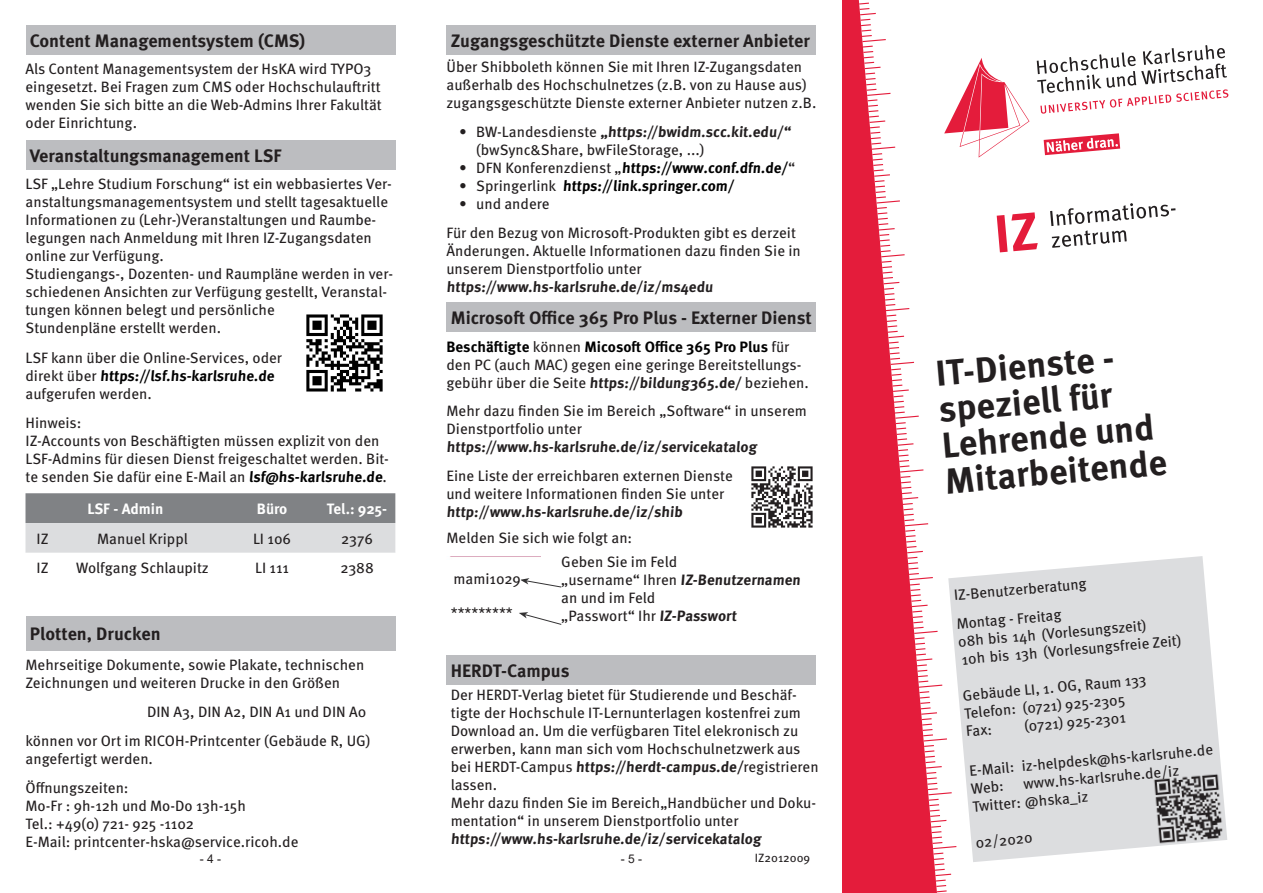
<style>
.page{position:relative;width:1263px;height:893px;background:#fff}
.page>*{position:absolute;margin:0;border:0;box-sizing:border-box;transform-origin:0 0}
.Headline_24_Schwarz{font:700 36px "Meta OT";color:#231f20}
.Headline_12{font:700 18px "Meta OT";color:#231f20}
.Text_10{font:15px/18px "Meta OT";color:#231f20}
.Text_10-2{font:700 15px "Meta OT";letter-spacing:-.005em;color:#231f20}
.t1{font:700 15px "Meta OT";color:#000}
.Headline_10_weiss{font:700 15px "Meta OT";letter-spacing:-.005em;color:#fff}
.t2{font:12px "Meta OT";color:#231f20}
.t3{font:12px "Arial";color:#231f20}
.s1{font-family:"Meta Offc";font-weight:700;color:#000}
.s2{font-weight:700;color:#000}
.s3{font-weight:700}
.s4{font-weight:400;color:#231f20}
</style>
<div class="page">
<div style="left:446px;top:26px;width:370px;height:29px;background:#bcbdc0"></div>
<div style="left:446px;top:655px;width:370px;height:30px;background:#bcbdc0"></div>
<img style="left:450px;top:556px;width:90px;height:1px">
<svg style="left:521px;top:578px;width:41px;height:9px"></svg>
<svg style="left:519px;top:612px;width:43px;height:13px"></svg>
<img style="left:751px;top:466px;width:62px;height:62px">
<div style="left:26px;top:26px;width:369px;height:29px;background:#bcbdc0"></div>
<div style="left:446px;top:302px;width:370px;height:30px;background:#bcbdc0"></div>
<div style="left:26px;top:140px;width:369px;height:30px;background:#bcbdc0"></div>
<svg style="left:26px;top:493px;width:369px;height:60px;background:#aeb0b2"></svg>
<div style="left:26px;top:617px;width:369px;height:34px;background:#bcbdc0"></div>
<img style="left:306px;top:314px;width:77px;height:78px">
<svg style="left:937px;top:45px;width:291px;height:848px"></svg>
<svg style="left:842px;top:0;width:95px;height:893px;fill:#e41c3b"></svg>
<p class="Headline_12" style="left:30px;top:30px;width:277px">Content Managementsystem (CMS)</p>
<p class="Text_10" style="left:26px;top:60px;width:358px">Als Content Managementsystem der HsKA wird TYPO3 eingesetzt. Bei Fragen zum CMS oder Hochschulauftritt wenden Sie sich bitte an die Web-Admins Ihrer Fakultät oder Einrichtung.</p>
<p class="Headline_12" style="left:30px;top:145px;width:253px">Veranstaltungsmanagement LSF</p>
<p class="Text_10" style="left:26px;top:175px;width:368px">LSF „Lehre Studium Forschung“ ist ein webbasiertes Ver&shy;anstaltungsmanagementsystem und stellt tagesaktuelle Informationen zu (Lehr-)Veranstaltungen und Raumbe&shy;legungen nach Anmeldung mit Ihren IZ-Zugangsdaten online zur Verfügung.</p>
<p class="Text_10" style="left:26px;top:265px;width:369px">Studiengangs-, Dozenten- und Raumpläne werden in ver&shy;schiedenen Ansichten zur Verfügung gestellt, Veranstal&shy;tungen können belegt und persönliche<br>Stundenpläne erstellt werden.</p>
<p class="Text_10" style="left:26px;top:349px;width:258px">LSF kann über die Online-Services, oder direkt über <span class="s1">https://lsf.hs-karlsruhe.de</span></p>
<p class="Text_10" style="left:26px;top:385px;width:128px">aufgerufen werden.</p>
<p class="Text_10" style="left:26px;top:414px;width:58px">Hinweis:</p>
<p class="Text_10" style="left:26px;top:432px;width:365px">IZ-Accounts von Beschäftigten müssen explizit von den<br>LSF-Admins für diesen Dienst freigeschaltet werden. Bit&shy;te senden Sie dafür eine E-Mail an <span class="s2">lsf@hs-karlsruhe.de</span>.</p>
<p class="Headline_10_weiss" style="left:87px;top:500px;width:78px">LSF - Admin</p>
<p class="Headline_10_weiss" style="left:257px;top:500px;width:32px">Büro</p>
<p class="Headline_10_weiss" style="left:327px;top:500px;width:62px">Tel.: 925-</p>
<p class="Text_10" style="left:37px;top:530px;width:14px">IZ</p>
<p class="Text_10" style="left:97px;top:530px;width:92px">Manuel Krippl</p>
<p class="Text_10" style="left:253px;top:530px;width:40px">LI 106</p>
<p class="Text_10" style="left:341px;top:530px;width:33px">2376</p>
<p class="Text_10" style="left:37px;top:559px;width:14px">IZ</p>
<p class="Text_10" style="left:76px;top:559px;width:134px">Wolfgang Schlaupitz</p>
<p class="Text_10" style="left:255px;top:559px;width:35px">LI 111</p>
<p class="Text_10" style="left:340px;top:559px;width:35px">2388</p>
<p class="Headline_12" style="left:451px;top:30px;width:361px">Zugangsgeschützte Dienste externer Anbieter</p>
<p class="Text_10" style="left:446px;top:58px;width:371px">Über Shibboleth können Sie mit Ihren IZ-Zugangsdaten außerhalb des Hochschulnetzes (z.B. von zu Hause aus) zugangsgeschützte Dienste externer Anbieter nutzen z.B.</p>
<p class="Text_10" style="left:476px;top:123px;width:318px;text-indent:-17px">• BW-Landesdienste <span class="s3">„https://bwidm.scc.kit.edu/“ </span>(bwSync&amp;Share, bwFileStorage, ...)</p>
<p class="t1" style="left:459px;top:159px;width:337px"><span class="s4">• DFN Konferenzdienst „</span>https://www.conf.dfn.de/<span class="s4">“</span></p>
<p class="t1" style="left:459px;top:177px;width:278px"><span class="s4">• Springerlink</span> https://link.springer.com/</p>
<p class="Text_10" style="left:459px;top:195px;width:92px">• und andere</p>
<p class="Text_10" style="left:446px;top:224px;width:356px">Für den Bezug von Microsoft-Produkten gibt es derzeit<br>Änderungen. Aktuelle Informationen dazu finden Sie in unserem Dienstportfolio unter</p>
<p class="Text_10-2" style="left:446px;top:278px;width:270px">https://www.hs-karlsruhe.de/iz/ms4edu</p>
<p class="Headline_12" style="left:451px;top:307px;width:363px">Microsoft Office 365 Pro Plus - Externer Dienst</p>
<p class="Text_10" style="left:446px;top:338px;width:364px"><span class="s2">Beschäftigte</span> können <span class="s2">Micosoft Office 365 Pro Plus</span> für den PC (auch MAC) gegen eine geringe Bereitstellungs&shy;gebühr über die Seite <span class="s3">https://bildung365.de/</span> beziehen.</p>
<p class="Text_10" style="left:446px;top:402px;width:362px">Mehr dazu finden Sie im Bereich „Software“ in unserem<br>Dienstportfolio unter</p>
<p class="Text_10-2" style="left:446px;top:438px;width:313px">https://www.hs-karlsruhe.de/iz/servicekatalog</p>
<p class="Text_10" style="left:446px;top:467px;width:288px">Eine Liste der erreichbaren externen Dienste</p>
<p class="Text_10" style="left:446px;top:485px;width:279px">und weitere Informationen finden Sie unter</p>
<p class="Text_10-2" style="left:446px;top:503px;width:239px">http://www.hs-karlsruhe.de/iz/shib</p>
<p class="Text_10" style="left:446px;top:529px;width:187px">Melden Sie sich wie folgt an:</p>
<p class="Text_10" style="left:454px;top:570px;width:69px">mami1029</p>
<p class="Text_10" style="left:561px;top:553px;width:118px">Geben Sie im Feld</p>
<p class="Text_10" style="left:561px;top:571px;width:242px">„username“ Ihren <span class="s3">IZ-Benutzernamen </span>an und im Feld</p>
<p class="Text_10" style="left:451px;top:604px;width:64px">*********</p>
<p class="Text_10" style="left:561px;top:607px;width:179px">„Passwort“ Ihr <span class="s3">IZ-Passwort</span></p>
<p class="Headline_12" style="left:30px;top:623px;width:132px">Plotten, Drucken</p>
<p class="Text_10" style="left:26px;top:656px;width:340px">Mehrseitige Dokumente, sowie Plakate, technischen<br>Zeichnungen und weiteren Drucke in den Größen</p>
<p class="Text_10" style="left:147px;top:703px;width:221px">DIN A3, DIN A2, DIN A1 und DIN A0</p>
<p class="Text_10" style="left:26px;top:732px;width:347px">können vor Ort im RICOH-Printcenter (Gebäude R, UG) angefertigt werden.</p>
<p class="Text_10" style="left:26px;top:779px;width:105px">Öffnungszeiten:</p>
<p class="Text_10" style="left:26px;top:797px;width:222px">Mo-Fr : 9h-12h und Mo-Do 13h-15h</p>
<p class="Text_10" style="left:26px;top:815px;width:170px">Tel.: +49(0) 721- 925 -1102</p>
<p class="Text_10" style="left:26px;top:833px;width:274px">E-Mail: printcenter-hska@service.ricoh.de</p>
<p class="t3" style="left:200px;top:851px;width:23px">- 4 -</p>
<p class="t3" style="left:621px;top:851px;width:23px">- 5 -</p>
<p class="t2" style="left:755px;top:851px;width:57px">IZ2012009</p>
<p class="Headline_12" style="left:451px;top:660px;width:120px">HERDT-Campus</p>
<p class="Text_10" style="left:451px;top:686px;width:369px">Der HERDT-Verlag bietet für Studierende und Beschäf&shy;tigte der Hochschule IT-Lernunterlagen kostenfrei zum Download an. Um die verfügbaren Titel elekronisch zu erwerben, kann man sich vom Hochschulnetzwerk aus bei HERDT-Campus <span class="s3">https://herdt-campus.de/</span>registrieren lassen.</p>
<p class="Text_10" style="left:451px;top:794px;width:367px">Mehr dazu finden Sie im Bereich„Handbücher und Doku&shy;mentation“ in unserem Dienstportfolio unter</p>
<p class="Text_10-2" style="left:451px;top:830px;width:313px">https://www.hs-karlsruhe.de/iz/servicekatalog</p>
<p class="Headline_24_Schwarz" style="left:934px;top:352px;width:181px;rotate:-5deg">IT-Dienste -</p>
<p class="Headline_24_Schwarz" style="left:937px;top:388px;width:175px;rotate:-5deg">speziell für</p>
<p class="Headline_24_Schwarz" style="left:940px;top:424px;width:214px;rotate:-5deg">Lehrende und</p>
<p class="Headline_24_Schwarz" style="left:943px;top:460px;width:224px;rotate:-5deg">Mitarbeitende</p>
<p class="Text_10" style="left:953px;top:586px;width:135px;rotate:-5deg">IZ-Benutzerberatung</p>
<p class="Text_10" style="left:956px;top:615px;width:107px;rotate:-5deg">Montag - Freitag</p>
<p class="Text_10" style="left:957px;top:633px;width:190px;rotate:-5deg">08h bis 14h (Vorlesungszeit)</p>
<p class="Text_10" style="left:961px;top:651px;width:222px;rotate:-5deg">10h bis 13h (Vorlesungsfreie Zeit)</p>
<p class="Text_10" style="left:962px;top:687px;width:186px;rotate:-5deg">Gebäude LI, 1. OG, Raum 133</p>
<p class="Text_10" style="left:964px;top:705px;width:163px;rotate:-5deg">Telefon: (0721) 925-2305</p>
<p class="Text_10" style="left:965px;top:723px;width:28px;rotate:-5deg">Fax:</p>
<p class="Text_10" style="left:1023px;top:718px;width:103px;rotate:-5deg">(0721) 925-2301</p>
<p class="Text_10" style="left:969px;top:762px;width:246px;rotate:-5deg">E-Mail: iz-helpdesk@hs-karlsruhe.de</p>
<p class="Text_10" style="left:970px;top:780px;width:34px;rotate:-5deg">Web:</p>
<p class="Text_10" style="left:1022px;top:775px;width:158px;rotate:-5deg">www.hs-karlsruhe.de/iz</p>
<p class="Text_10" style="left:972px;top:798px;width:118px;rotate:-5deg">Twitter: @hska_iz</p>
<p class="Text_10" style="left:975px;top:834px;width:59px;rotate:-5deg">02/2020</p>
</div>
